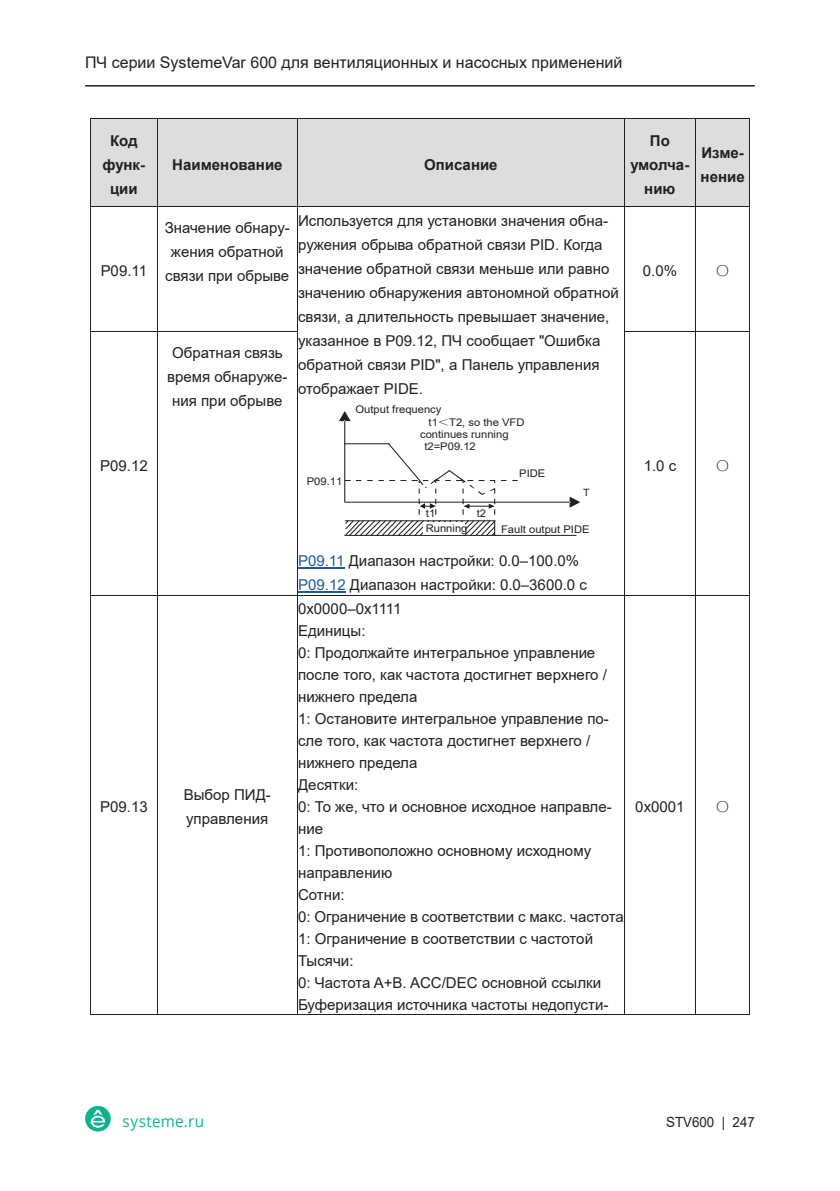
<style>
.page{position:relative;width:840px;height:1191px;background:#fff}
.page>*{position:absolute;margin:0;border:0;box-sizing:border-box;transform-origin:0 0}
.t1{font:16px "Arial";color:#231f20}
.t2{font:16px "Open Sans";letter-spacing:.03em;color:#0eb58f;scale:.95 1}
.t3{font:15px/22px "Arial";color:#231f20}
.t4{font:700 15px/24px "Arial";color:#231f20;text-align:center}
.t5{font:15px "Sim Sun";color:#231f20}
.t6{font:14px "Arial";color:#231f20;scale:.95 1}
.t7{font:10.6px "Arial";color:#231f20;scale:1.06 1}
.t8{font:10px "Arial";color:#231f20;scale:1.06 1}
.s1{font-family:"Sim Sun"}
.s2{color:#1e56a6}
</style>
<div class="page">
<hr style="left:85px;top:85px;width:669px;height:2px;background:#231f20">
<div style="left:85px;top:1106px;width:26px;height:25px;background:#0eb490;border-radius:50%"></div>
<svg style="left:91px;top:1109px;width:15px;height:18px"></svg>
<div style="left:91px;top:119px;width:66px;height:32px;background:#dcdddf"></div>
<div style="left:91px;top:151px;width:66px;height:24px;background:#dcdddf"></div>
<div style="left:91px;top:175px;width:66px;height:31px;background:#dcdddf"></div>
<div style="left:158px;top:119px;width:139px;height:87px;background:#dcdddf"></div>
<div style="left:298px;top:119px;width:325px;height:87px;background:#dcdddf"></div>
<div style="left:624px;top:119px;width:71px;height:32px;background:#dcdddf"></div>
<div style="left:624px;top:151px;width:71px;height:24px;background:#dcdddf"></div>
<div style="left:624px;top:175px;width:71px;height:31px;background:#dcdddf"></div>
<div style="left:696px;top:119px;width:52px;height:87px;background:#dcdddf"></div>
<hr style="left:91px;top:118px;width:66px;height:1px;background:#231f20">
<hr style="left:158px;top:118px;width:139px;height:1px;background:#231f20">
<hr style="left:298px;top:118px;width:325px;height:1px;background:#231f20">
<hr style="left:624px;top:118px;width:71px;height:1px;background:#231f20">
<hr style="left:696px;top:118px;width:52px;height:1px;background:#231f20">
<hr style="left:90px;top:119px;width:1px;height:87px;background:#231f20">
<hr style="left:157px;top:119px;width:1px;height:87px;background:#231f20">
<hr style="left:297px;top:119px;width:1px;height:87px;background:#231f20">
<hr style="left:623px;top:119px;width:1px;height:87px;background:#231f20">
<hr style="left:695px;top:119px;width:1px;height:87px;background:#231f20">
<hr style="left:748px;top:119px;width:1px;height:87px;background:#231f20">
<svg style="left:339px;top:411px;width:241px;height:125px"></svg>
<div style="left:422px;top:522px;width:42px;height:13px;background:#fff"></div>
<hr style="left:298px;top:567px;width:46px;height:1px;background:#1e56a6">
<hr style="left:298px;top:592px;width:47px;height:1px;background:#1e56a6">
<hr style="left:91px;top:206px;width:66px;height:1px;background:#231f20">
<hr style="left:158px;top:206px;width:139px;height:1px;background:#231f20">
<hr style="left:298px;top:206px;width:325px;height:1px;background:#231f20">
<hr style="left:624px;top:206px;width:71px;height:1px;background:#231f20">
<hr style="left:696px;top:206px;width:52px;height:1px;background:#231f20">
<hr style="left:90px;top:207px;width:1px;height:124px;background:#231f20">
<hr style="left:157px;top:207px;width:1px;height:124px;background:#231f20">
<hr style="left:297px;top:207px;width:1px;height:124px;background:#231f20">
<hr style="left:623px;top:207px;width:1px;height:124px;background:#231f20">
<hr style="left:695px;top:207px;width:1px;height:124px;background:#231f20">
<hr style="left:748px;top:207px;width:1px;height:124px;background:#231f20">
<hr style="left:91px;top:331px;width:66px;height:1px;background:#231f20">
<hr style="left:158px;top:331px;width:139px;height:1px;background:#231f20">
<hr style="left:624px;top:331px;width:71px;height:1px;background:#231f20">
<hr style="left:696px;top:331px;width:52px;height:1px;background:#231f20">
<hr style="left:90px;top:332px;width:1px;height:263px;background:#231f20">
<hr style="left:157px;top:332px;width:1px;height:263px;background:#231f20">
<hr style="left:297px;top:332px;width:1px;height:263px;background:#231f20">
<hr style="left:623px;top:332px;width:1px;height:263px;background:#231f20">
<hr style="left:695px;top:332px;width:1px;height:263px;background:#231f20">
<hr style="left:748px;top:332px;width:1px;height:263px;background:#231f20">
<hr style="left:91px;top:595px;width:66px;height:1px;background:#231f20">
<hr style="left:158px;top:595px;width:139px;height:1px;background:#231f20">
<hr style="left:298px;top:595px;width:325px;height:1px;background:#231f20">
<hr style="left:624px;top:595px;width:71px;height:1px;background:#231f20">
<hr style="left:696px;top:595px;width:52px;height:1px;background:#231f20">
<hr style="left:90px;top:596px;width:1px;height:418px;background:#231f20">
<hr style="left:91px;top:1014px;width:66px;height:1px;background:#231f20">
<hr style="left:157px;top:596px;width:1px;height:418px;background:#231f20">
<hr style="left:158px;top:1014px;width:139px;height:1px;background:#231f20">
<hr style="left:297px;top:596px;width:1px;height:418px;background:#231f20">
<hr style="left:298px;top:1014px;width:325px;height:1px;background:#231f20">
<hr style="left:623px;top:596px;width:1px;height:418px;background:#231f20">
<hr style="left:624px;top:1014px;width:71px;height:1px;background:#231f20">
<hr style="left:695px;top:596px;width:1px;height:418px;background:#231f20">
<hr style="left:696px;top:1014px;width:52px;height:1px;background:#231f20">
<hr style="left:748px;top:596px;width:1px;height:418px;background:#231f20">
<p class="t1" style="left:85px;top:52px;width:538px">ПЧ серии SystemeVar 600 для вентиляционных и насосных применений</p>
<p class="t4" style="left:102px;top:129px;width:44px">Код функ&shy;ции</p>
<p class="t4" style="left:172px;top:153px;width:112px">Наименование</p>
<p class="t4" style="left:424px;top:153px;width:75px">Описание</p>
<p class="t4" style="left:630px;top:129px;width:60px">По умолча&shy;нию</p>
<p class="t4" style="left:700px;top:141px;width:46px;text-align:left">Изме&shy;нение</p>
<p class="t3" style="left:101px;top:260px;width:48px">P09.11</p>
<p class="t3" style="left:165px;top:216px;width:127px;line-height:24px;text-align:center">Значение обнару&shy;жения обратной связи при обрыве</p>
<p class="t3" style="left:298px;top:209px;width:322px;line-height:24px">Используется для установки значения обна&shy;ружения обрыва обратной связи PID. Когда значение обратной связи меньше или равно значению обнаружения автономной обратной связи, а длительность превышает значение, указанное в P09.12, ПЧ сообщает "Ошибка обратной связи PID", а Панель управления отображает PIDE.</p>
<p class="t3" style="left:167px;top:341px;width:122px;line-height:24px;text-align:center">Обратная связь время обнаруже&shy;ния при обрыве</p>
<p class="t7" style="left:355px;top:401px;width:83px">Output frequency</p>
<p class="t3" style="left:642px;top:260px;width:36px">0.0%</p>
<p class="t5" style="left:714px;top:263px;width:16px">○</p>
<p class="t7" style="left:428px;top:415px;width:92px">t1<span class="s1">＜</span>T2, so the VFD</p>
<p class="t7" style="left:420px;top:427px;width:85px">continues running</p>
<p class="t7" style="left:424px;top:439px;width:50px">t2=P09.12</p>
<p class="t3" style="left:100px;top:454px;width:49px">P09.12</p>
<p class="t7" style="left:306px;top:474px;width:35px">P09.11</p>
<p class="t7" style="left:519px;top:466px;width:26px">PIDE</p>
<p class="t3" style="left:643px;top:454px;width:34px">1.0 с</p>
<p class="t5" style="left:714px;top:458px;width:16px">○</p>
<p class="t8" style="left:582px;top:485px;width:8px">T</p>
<p class="t7" style="left:425px;top:506px;width:10px">t1</p>
<p class="t7" style="left:476px;top:506px;width:10px">t2</p>
<p class="t7" style="left:425px;top:521px;width:41px">Running</p>
<p class="t7" style="left:501px;top:522px;width:85px">Fault output PIDE</p>
<p class="t3" style="left:298px;top:548px;width:290px;line-height:24.8px"><span class="s2">P09.11</span> Диапазон настройки: 0.0–100.0%<br><span class="s2">P09.12</span> Диапазон настройки: 0.0–3600.0 с</p>
<p class="t3" style="left:100px;top:796px;width:49px">P09.13</p>
<p class="t3" style="left:184px;top:783px;width:89px;line-height:24px">Выбор ПИД&shy;управления</p>
<p class="t3" style="left:298px;top:597px;width:327px">0x0000–0x1111<br>Единицы:<br>0: Продолжайте интегральное управление после того, как частота достигнет верхнего / нижнего предела<br>1: Остановите интегральное управление по&shy;сле того, как частота достигнет верхнего / нижнего предела<br>Десятки:<br>0: То же, что и основное исходное направле&shy;ние<br>1: Противоположно основному исходному направлению<br>Сотни:<br>0: Ограничение в соответствии с макс. частота<br>1: Ограничение в соответствии с частотой<br>Тысячи:<br>0: Частота A+B. ACC/DEC основной ссылки<br>Буферизация источника частоты недопусти-</p>
<p class="t3" style="left:635px;top:796px;width:51px">0x0001</p>
<p class="t5" style="left:714px;top:799px;width:16px">○</p>
<p class="t2" style="left:122px;top:1110px;width:87px">systeme.ru</p>
<p class="t6" style="left:666px;top:1112px;width:95px">STV600 | 247</p>
</div>
